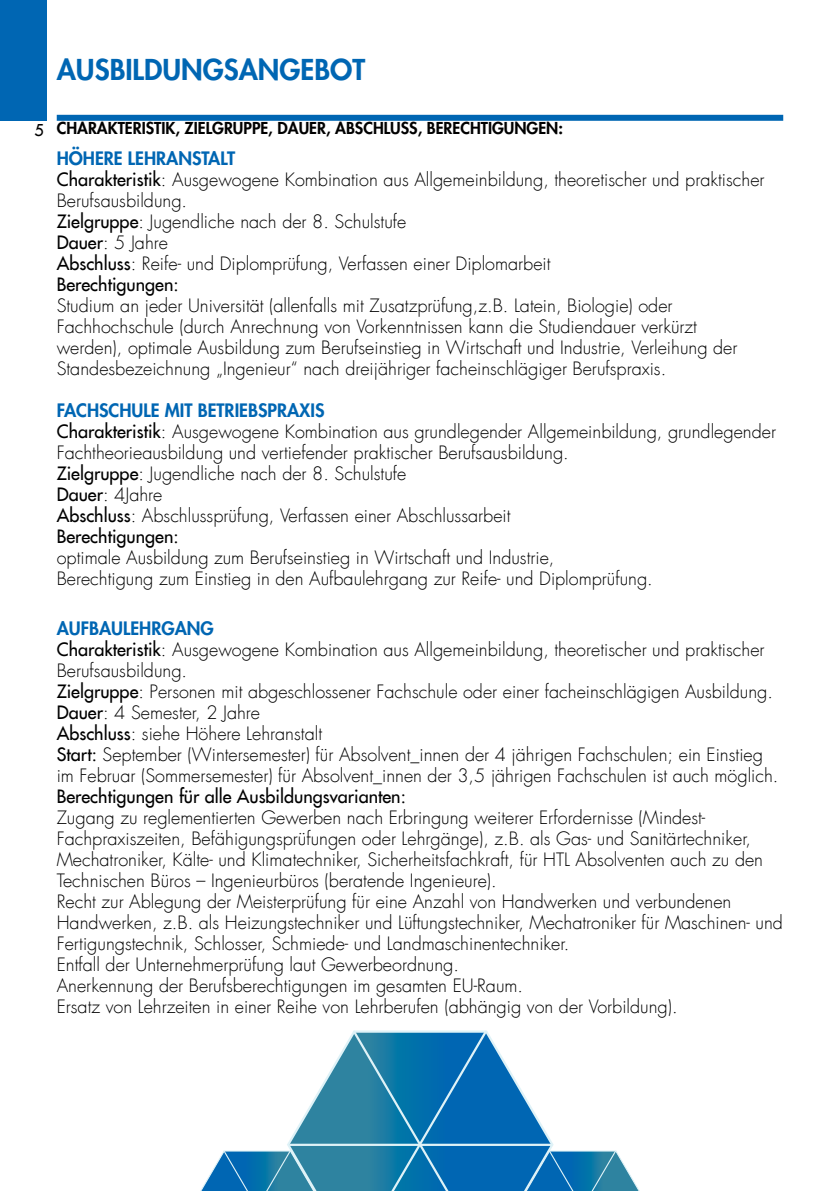
<style>
.page{position:relative;width:840px;height:1191px;background:#fff}
.page>*{position:absolute;margin:0;border:0;box-sizing:border-box;transform-origin:0 0}
.t1{font:800 28px "Futura LT";color:#0066b3}
.t2{font:300 18px/21px "Futura LT";color:#000}
.t3{font:18px "Futura LT";color:#000}
.t4{font:800 16px "Futura LT";color:#000}
.t5{font:16px "Futura LT";color:#000}
.s1{font-weight:800;color:#0066b3}
.s2{font-weight:400}
</style>
<div class="page">
<div style="left:0;top:0;width:46px;height:121px;background:#0066b3"></div>
<div style="left:57px;top:115px;width:725px;height:6px;background:#0066b3"></div>
<svg style="left:200px;top:1150px;width:85px;height:41px;background:#3a8cbd"></svg>
<svg style="left:285px;top:1035px;width:269px;height:156px"></svg>
<svg style="left:350px;top:1030px;width:139px;height:161px;background:#1778af"></svg>
<hr style="left:289px;top:1143px;width:262px;height:3px;background:#dff2f7">
<svg style="left:515px;top:1149px;width:125px;height:42px;background:#3689ba"></svg>
<h1 class="t1" style="left:57px;top:51px;width:310px">AUSBILDUNGSANGEBOT</h1>
<p class="t5" style="left:34px;top:119px;width:11px">5</p>
<p class="t4" style="left:57px;top:117px;width:507px">CHARAKTERISTIK, ZIELGRUPPE, DAUER, ABSCHLUSS, BERECHTIGUNGEN:</p>
<p class="t2" style="left:57px;top:148px;width:709px"><span class="s1">HÖHERE LEHRANSTALT<br></span><span class="s2">Charakteristik</span>: Ausgewogene Kombination aus Allgemeinbildung, theoretischer und praktischer Berufsausbildung.<br><span class="s2">Zielgruppe</span>: Jugendliche nach der 8. Schulstufe<br><span class="s2">Dauer</span>: 5 Jahre<br><span class="s2">Abschluss</span>: Reife- und Diplomprüfung, Verfassen einer Diplomarbeit<br><span class="s2">Berechtigungen:</span></p>
<p class="t2" style="left:57px;top:295px;width:681px">Studium an jeder Universität (allenfalls mit Zusatzprüfung,z.B. Latein, Biologie) oder Fachhochschule (durch Anrechnung von Vorkenntnissen kann die Studiendauer verkürzt werden), optimale Ausbildung zum Berufseinstieg in Wirtschaft und Industrie, Verleihung der Standesbezeichnung „Ingenieur“ nach dreijähriger facheinschlägiger Berufspraxis.</p>
<p class="t2" style="left:57px;top:400px;width:720px"><span class="s1">FACHSCHULE MIT BETRIEBSPRAXIS<br></span><span class="s2">Charakteristik</span>: Ausgewogene Kombination aus grundlegender Allgemeinbildung, grundlegender Fachtheorieausbildung und vertiefender praktischer Berufsausbildung.<br><span class="s2">Zielgruppe</span>: Jugendliche nach der 8. Schulstufe<br><span class="s2">Dauer</span>: 4Jahre<br><span class="s2">Abschluss</span>: Abschlussprüfung, Verfassen einer Abschlussarbeit<br><span class="s2">Berechtigungen:</span></p>
<p class="t2" style="left:57px;top:547px;width:597px">optimale Ausbildung zum Berufseinstieg in Wirtschaft und Industrie,<br>Berechtigung zum Einstieg in den Aufbaulehrgang zur Reife- und Diplomprüfung.</p>
<p class="t2" style="left:57px;top:618px;width:722px"><span class="s1">AUFBAULEHRGANG<br></span><span class="s2">Charakteristik</span>: Ausgewogene Kombination aus Allgemeinbildung, theoretischer und praktischer Berufsausbildung.<br><span class="s2">Zielgruppe</span>: Personen mit abgeschlossener Fachschule oder einer facheinschlägigen Ausbildung.<br><span class="s2">Dauer</span>: 4 Semester, 2 Jahre<br><span class="s2">Abschluss</span>: siehe Höhere Lehranstalt<br><span class="s2">Start:</span> September (Wintersemester) für Absolvent_innen der 4 jährigen Fachschulen; ein Einstieg im Februar (Sommersemester) für Absolvent_innen der 3,5 jährigen Fachschulen ist auch möglich.</p>
<p class="t3" style="left:57px;top:784px;width:350px">Berechtigungen für alle Ausbildungsvarianten:</p>
<p class="t2" style="left:57px;top:807px;width:727px">Zugang zu reglementierten Gewerben nach Erbringung weiterer Erfordernisse (Mindest-Fachpraxiszeiten, Befähigungsprüfungen oder Lehrgänge), z.B. als Gas- und Sanitärtechniker, Mechatroniker, Kälte- und Klimatechniker, Sicherheitsfachkraft, für HTL Absolventen auch zu den Technischen Büros – Ingenieurbüros (beratende Ingenieure).<br>Recht zur Ablegung der Meisterprüfung für eine Anzahl von Handwerken und verbundenen Handwerken, z.B. als Heizungstechniker und Lüftungstechniker, Mechatroniker für Maschinen- und Fertigungstechnik, Schlosser, Schmiede- und Landmaschinentechniker.<br>Entfall der Unternehmerprüfung laut Gewerbeordnung.<br>Anerkennung der Berufsberechtigungen im gesamten EU-Raum.<br>Ersatz von Lehrzeiten in einer Reihe von Lehrberufen (abhängig von der Vorbildung).</p>
</div>
